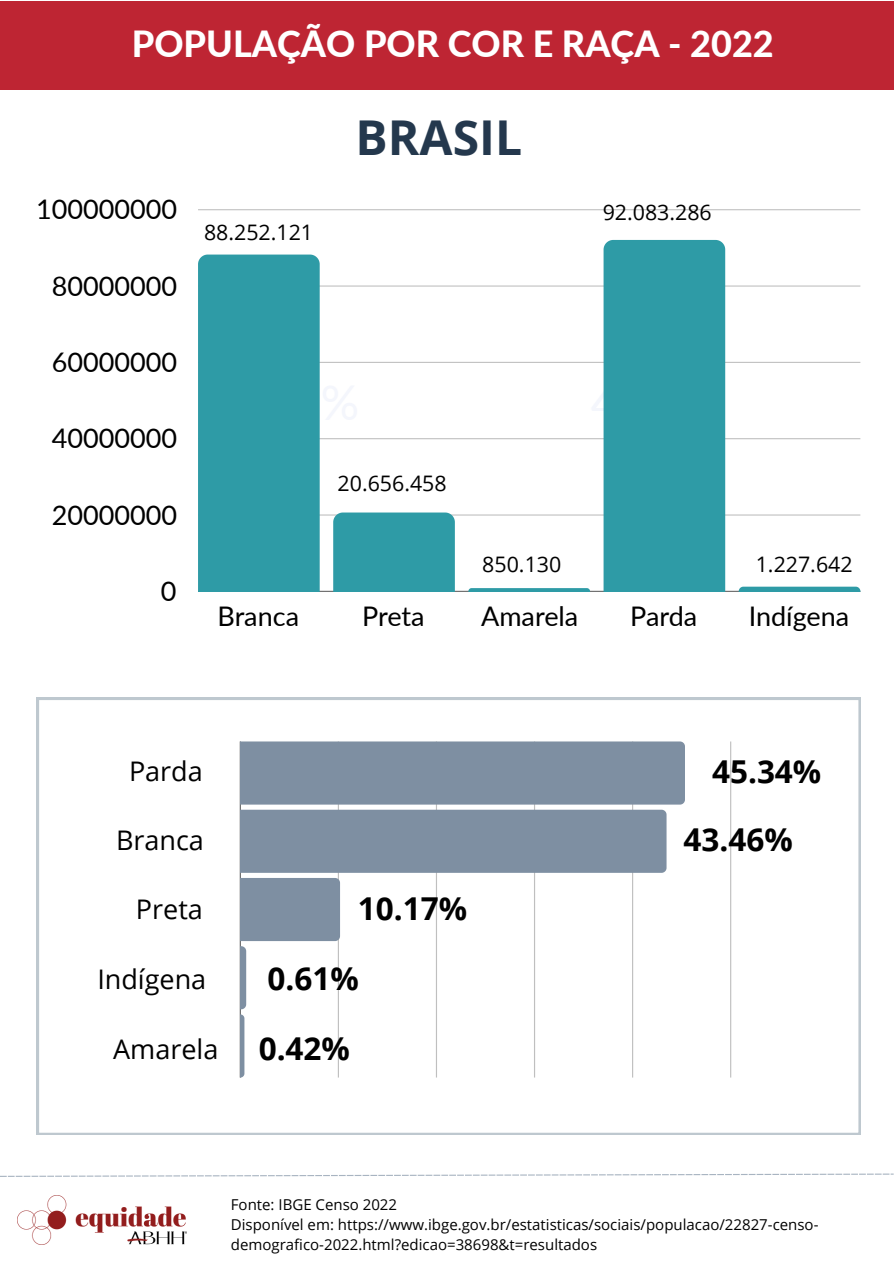
<style>
.page{position:relative;width:894px;height:1264px;background:#fff}
.page>*{position:absolute;margin:0;border:0;box-sizing:border-box;transform-origin:0 0}
.t1{font:700 48px "Open Sans";color:#24384d}
.t2{font:800 36px "Lato";color:#fff}
.t3{font:700 31.5px "Open Sans";color:#000}
.t4{font:27px "Lato";color:#000}
.t5{font:27px "Open Sans";color:#000}
.t6{font:21.45px "Open Sans";color:#000}
.t7{font:15px/20.2px "Open Sans";color:#000}
</style>
<div class="page">
<div style="left:0;top:1px;width:893px;height:88px;background:#be2533"></div>
<hr style="left:198px;top:591px;width:662px;height:1px;background:#000;opacity:.6">
<hr style="left:198px;top:514px;width:662px;height:1px;background:#ddd">
<hr style="left:198px;top:438px;width:662px;height:1px;background:#c8c8c8">
<hr style="left:198px;top:362px;width:662px;height:1px;background:#c3c3c3">
<hr style="left:198px;top:285px;width:662px;height:1px;background:#dfdfdf">
<hr style="left:198px;top:209px;width:662px;height:1px;background:#cacaca">
<div style="left:198px;top:254px;width:121px;height:337px;background:#2e9ba6"></div>
<div style="left:333px;top:512px;width:121px;height:79px;background:#2e9ba6"></div>
<svg style="left:468px;top:588px;width:122px;height:3px"></svg>
<div style="left:603px;top:240px;width:122px;height:351px;background:#2e9ba6"></div>
<svg style="left:738px;top:586px;width:122px;height:5px"></svg>
<svg style="left:0;top:1173px;width:893px;height:3px"></svg>
<img style="left:17px;top:1195px;width:169px;height:49px">
<svg style="left:37px;top:697px;width:823px;height:437px"></svg>
<hr style="left:240px;top:741px;width:1px;height:336px;background:#000;opacity:.6">
<hr style="left:338px;top:741px;width:1px;height:336px;background:#000;opacity:.25">
<hr style="left:436px;top:741px;width:1px;height:336px;background:#bfbfbf">
<hr style="left:534px;top:741px;width:1px;height:336px;background:#bfbfbf">
<hr style="left:631px;top:741px;width:2px;height:336px;background:#000;opacity:.25">
<hr style="left:729px;top:741px;width:2px;height:336px;background:#000;opacity:.25">
<svg style="left:240px;top:741px;width:444px;height:131px;background:#8595a7"></svg>
<svg style="left:240px;top:878px;width:100px;height:199px"></svg>
<h6 class="t2" style="left:132px;top:21px;width:643px">POPULAÇÃO POR COR E RAÇA - 2022</h6>
<h3 class="t4" style="left:36px;top:193px;width:142px">100000000</h3>
<h3 class="t4" style="left:52px;top:269px;width:127px">80000000</h3>
<h3 class="t4" style="left:52px;top:345px;width:127px">60000000</h3>
<h3 class="t4" style="left:52px;top:421px;width:127px">40000000</h3>
<h3 class="t4" style="left:52px;top:498px;width:127px">20000000</h3>
<h3 class="t4" style="left:161px;top:574px;width:17px">0</h3>
<h2 class="t6" style="left:204px;top:217px;width:111px">88.252.121</h2>
<h5 class="t1" style="left:355px;top:104px;width:168px">BRASIL</h5>
<h5 class="t6" style="left:602px;top:197px;width:111px">92.083.286</h5>
<h6 class="t6" style="left:337px;top:468px;width:111px">20.656.458</h6>
<h6 class="t6" style="left:482px;top:549px;width:80px">850.130</h6>
<h5 class="t6" style="left:755px;top:549px;width:98px">1.227.642</h5>
<h3 class="t4" style="left:217px;top:599px;width:83px">Branca</h3>
<h3 class="t4" style="left:362px;top:599px;width:64px">Preta</h3>
<h3 class="t4" style="left:481px;top:599px;width:99px">Amarela</h3>
<h3 class="t4" style="left:630px;top:599px;width:69px">Parda</h3>
<h3 class="t4" style="left:748px;top:599px;width:102px">Indígena</h3>
<h5 class="t5" style="left:129px;top:752px;width:75px">Parda</h5>
<h4 class="t3" style="left:711px;top:749px;width:111px">45.34%</h4>
<h4 class="t5" style="left:116px;top:821px;width:89px">Branca</h4>
<h5 class="t3" style="left:683px;top:817px;width:111px">43.46%</h5>
<h4 class="t5" style="left:136px;top:890px;width:68px">Preta</h4>
<p class="t3" style="left:358px;top:886px;width:111px">10.17%</p>
<h4 class="t5" style="left:97px;top:960px;width:110px">Indígena</h4>
<p class="t3" style="left:267px;top:956px;width:93px">0.61%</p>
<h4 class="t5" style="left:113px;top:1030px;width:107px">Amarela</h4>
<p class="t3" style="left:258px;top:1026px;width:93px">0.42%</p>
<h2 class="t7" style="left:231px;top:1193px;width:168px">Fonte: IBGE Censo 2022</h2>
<h6 class="t7" style="left:231px;top:1213px;width:589px">Disponível em: https://www.ibge.gov.br/estatisticas/sociais/populacao/22827-censo&shy;demografico-2022.html?edicao=38698&amp;t=resultados</h6>
</div>
